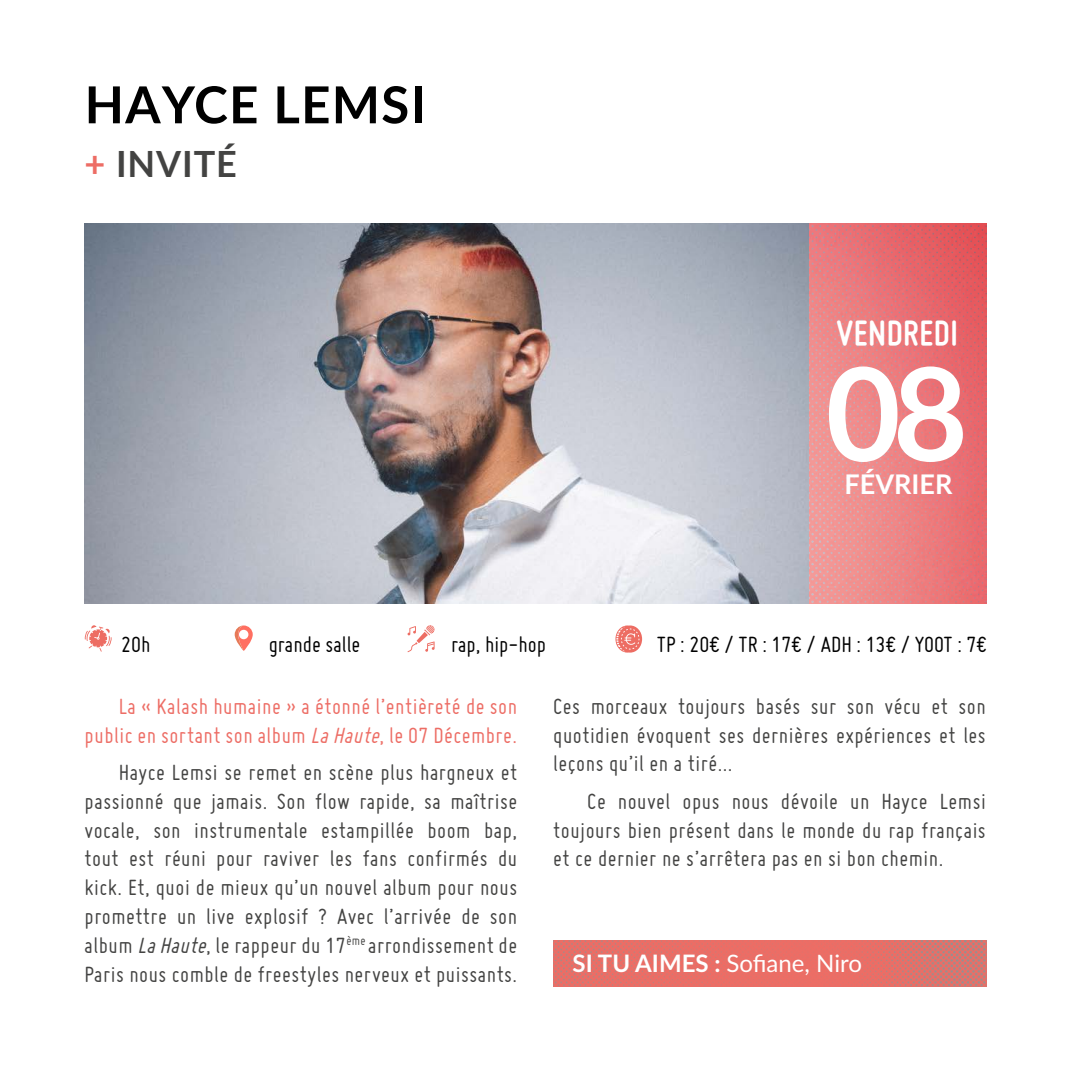
<style>
.page{position:relative;width:1072px;height:1072px;background:#fff}
.page>*{position:absolute;margin:0;border:0;box-sizing:border-box;transform-origin:0 0}
.t1{font:700 129.3px "Lato";color:#fff}
.t2{font:700 51px "Lato";letter-spacing:.025em;color:#000}
.t3{font:700 37.5px "Miso";letter-spacing:.015em;color:#fff}
.t4{font:700 36px "Lato";letter-spacing:.025em;color:#434342}
.t5{font:700 27px "Lato";color:#fff}
.t6{font:24px/28.8px "Miso";letter-spacing:.02em;color:#434342;text-align:justify}
.t7{font:24px/28.8px "Miso";letter-spacing:.02em;color:#ed6d65;text-align:right}
.t8{font:24px "Miso";color:#000}
.t9{font:24px "Lato";letter-spacing:-.005em;color:#fff}
.s1{color:#ed6d65}
.s2{font-style:italic}
.s3{font-weight:700}
</style>
<div class="page">
<img style="left:85px;top:223px;width:724px;height:380px">
<img style="left:809px;top:223px;width:177px;height:380px">
<svg style="left:85px;top:625px;width:27px;height:26px"></svg>
<svg style="left:235px;top:625px;width:18px;height:26px"></svg>
<svg style="left:407px;top:625px;width:27px;height:27px"></svg>
<svg style="left:615px;top:625px;width:27px;height:27px"></svg>
<img style="left:553px;top:940px;width:433px;height:46px">
<p class="t2" style="left:85px;top:67px;width:342px">HAYCE LEMSI</p>
<p class="t4" style="left:85px;top:138px;width:154px"><span class="s1">+</span> INVITÉ</p>
<p class="t3" style="left:836px;top:311px;width:123px">VENDREDI</p>
<p class="t1" style="left:825px;top:319px;width:144px">08</p>
<p class="t5" style="left:844px;top:464px;width:109px">FÉVRIER</p>
<p class="t8" style="left:121px;top:631px;width:31px">20h</p>
<p class="t8" style="left:269px;top:631px;width:93px">grande salle</p>
<p class="t8" style="left:451px;top:631px;width:97px">rap, hip-hop</p>
<p class="t8" style="left:657px;top:631px;width:331px">TP : 20€ / TR : 17€ / ADH : 13€ / YOOT : 7€</p>
<p class="t7" style="left:85px;top:691px;width:434px">La « Kalash humaine » a étonné l’entièreté de son public en sortant son album <span class="s2">LaHaute</span>, le 07 Décembre.</p>
<p class="t6" style="left:85px;top:757px;width:434px;text-indent:34px">Hayce Lemsi se remet en scène plus hargneux et passionné que jamais. Son flow rapide, sa maîtrise vocale, son instrumentale estampillée boom bap, tout est réuni pour raviver les fans confirmés du kick. Et, quoi de mieux qu’un nouvel album pour nous promettre un live explosif ? Avec l’arrivée de son album <span class="s2">LaHaute</span>, le rappeur du 17<sup>ème</sup> arrondissement de Paris nous comble de freestyles nerveux et puissants.</p>
<p class="t6" style="left:553px;top:691px;width:434px">Ces morceaux toujours basés sur son vécu et son quotidien évoquent ses dernières expériences et les leçons qu’il en a tiré...</p>
<p class="t6" style="left:553px;top:786px;width:434px;text-indent:34px">Ce nouvel opus nous dévoile un Hayce Lemsi toujours bien présent dans le monde du rap français et ce dernier ne s’arrêtera pas en si bon chemin.</p>
<p class="t9" style="left:572px;top:945px;width:291px"><span class="s3">SI TU AIMES :</span> Sofiane, Niro</p>
</div>
